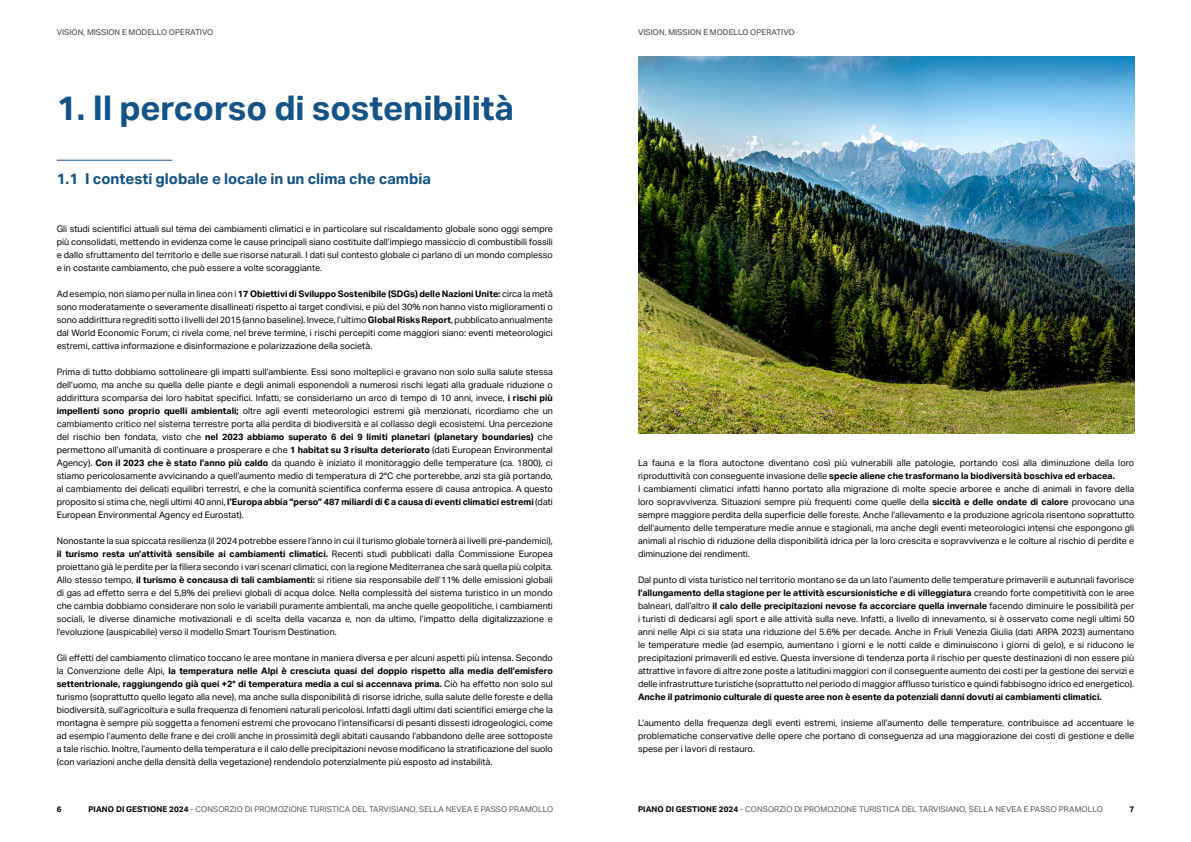
<style>
.page{position:relative;width:1191px;height:842px;background:#fff}
.page>*{position:absolute;margin:0;border:0;box-sizing:border-box;transform-origin:0 0}
.t1{font:700 34px "Aktiv Grotesk";color:#135386}
.t2{font:700 15px "Aktiv Grotesk";color:#135386}
.t3{font:9px/13px "Aktiv Grotesk";color:#000;text-align:justify}
.t4{font:700 9px "Aktiv Grotesk";color:#000}
.t5{font:8px "Aktiv Grotesk";letter-spacing:.01em;color:#57585a}
.t6{font:500 8px "Aktiv Grotesk";color:#57585a}
.t7{font:700 8px "Aktiv Grotesk";color:#000}
.s1{font-weight:700}
.s2{font-weight:700;color:#000}
</style>
<div class="page">
<hr style="left:57px;top:160px;width:115px;height:1px;background:#135386">
<img style="left:638px;top:57px;width:496px;height:377px">
<p class="t6" style="left:57px;top:28px;width:158px">VISION, MISSION E MODELLO OPERATIVO</p>
<p class="t6" style="left:638px;top:28px;width:158px">VISION, MISSION E MODELLO OPERATIVO</p>
<h1 class="t1" style="left:57px;top:88px;width:459px">1. Il percorso di sostenibilità</h1>
<h2 class="t2" style="left:57px;top:170px;width:376px">1.1 I contesti globale e locale in un clima che cambia</h2>
<p class="t3" style="left:57px;top:223px;width:498px">Gli studi scientifici attuali sul tema dei cambiamenti climatici e in particolare sul riscaldamento globale sono oggi sempre più consolidati, mettendo in evidenza come le cause principali siano costituite dall’impiego massiccio di combustibili fossili e dallo sfruttamento del territorio e delle sue risorse naturali. I dati sul contesto globale ci parlano di un mondo complesso e in costante cambiamento, che può essere a volte scoraggiante.</p>
<p class="t3" style="left:57px;top:288px;width:498px">Ad esempio, non siamo per nulla in linea con i <span class="s1">17 Obiettivi di Sviluppo Sostenibile (SDGs) delle Nazioni Unite:</span> circa la metà sono moderatamente o severamente disallineati rispetto ai target condivisi, e più del 30% non hanno visto miglioramenti o sono addirittura regrediti sotto i livelli del 2015 (anno baseline). Invece, l’ultimo <span class="s1">Global Risks Report</span>, pubblicato annualmente dal World Economic Forum, ci rivela come, nel breve termine, i rischi percepiti come maggiori siano: eventi meteorologici estremi, cattiva informazione e disinformazione e polarizzazione della società.</p>
<p class="t3" style="left:57px;top:365px;width:498px">Prima di tutto dobbiamo sottolineare gli impatti sull’ambiente. Essi sono molteplici e gravano non solo sulla salute stessa dell’uomo, ma anche su quella delle piante e degli animali esponendoli a numerosi rischi legati alla graduale riduzione o addirittura scomparsa dei loro habitat specifici. Infatti, se consideriamo un arco di tempo di 10 anni, invece, <span class="s1">i rischi più impellenti sono proprio quelli ambientali;</span> oltre agli eventi meteorologici estremi già menzionati, ricordiamo che un cambiamento critico nel sistema terrestre porta alla perdita di biodiversità e al collasso degli ecosistemi. Una percezione del rischio ben fondata, visto che <span class="s1">nel 2023 abbiamo superato 6 dei 9 limiti planetari (planetary boundaries)</span> che permettono all’umanità di continuare a prosperare e che <span class="s1">1 habitat su 3 risulta deteriorato</span> (dati European Environmental Agency). <span class="s1">Con il 2023 che è stato l’anno più caldo</span> da quando è iniziato il monitoraggio delle temperature (ca. 1800), ci stiamo pericolosamente avvicinando a quell’aumento medio di temperatura di 2°C che porterebbe, anzi sta già portando, al cambiamento dei delicati equilibri terrestri, e che la comunità scientifica conferma essere di causa antropica. A questo proposito si stima che, negli ultimi 40 anni, <span class="s1">l’Europa abbia “perso” 487 miliardi di € a causa di eventi climatici estremi</span> (dati European Environmental Agency ed Eurostat).</p>
<p class="t3" style="left:57px;top:534px;width:498px">Nonostante la sua spiccata resilienza (il 2024 potrebbe essere l’anno in cui il turismo globale tornerà ai livelli pre-pandemici), <span class="s1">il turismo resta un’attività sensibile ai cambiamenti climatici.</span> Recenti studi pubblicati dalla Commissione Europea proiettano già le perdite per la filiera secondo i vari scenari climatici, con la regione Mediterranea che sarà quella più colpita.<br>Allo stesso tempo, <span class="s1">il turismo è concausa di tali cambiamenti:</span> si ritiene sia responsabile dell’11% delle emissioni globali di gas ad effetto serra e del 5,8% dei prelievi globali di acqua dolce. Nella complessità del sistema turistico in un mondo che cambia dobbiamo considerare non solo le variabili puramente ambientali, ma anche quelle geopolitiche, i cambiamenti sociali, le diverse dinamiche motivazionali e di scelta della vacanza e, non da ultimo, l’impatto della digitalizzazione e l’evoluzione (auspicabile) verso il modello Smart Tourism Destination.</p>
<p class="t3" style="left:57px;top:651px;width:498px">Gli effetti del cambiamento climatico toccano le aree montane in maniera diversa e per alcuni aspetti più intensa. Secondo la Convenzione delle Alpi, <span class="s1">la temperatura nelle Alpi è cresciuta quasi del doppio rispetto alla media dell’emisfero settentrionale, raggiungendo già quei +2° di temperatura media a cui si accennava prima.</span> Ciò ha effetto non solo sul turismo (soprattutto quello legato alla neve), ma anche sulla disponibilità di risorse idriche, sulla salute delle foreste e della biodiversità, sull’agricoltura e sulla frequenza di fenomeni naturali pericolosi. Infatti dagli ultimi dati scientifici emerge che la montagna è sempre più soggetta a fenomeni estremi che provocano l’intensificarsi di pesanti dissesti idrogeologici, come ad esempio l’aumento delle frane e dei crolli anche in prossimità degli abitati causando l’abbandono delle aree sottoposte a tale rischio. Inoltre, l’aumento della temperatura e il calo delle precipitazioni nevose modificano la stratificazione del suolo (con variazioni anche della densità della vegetazione) rendendolo potenzialmente più esposto ad instabilità.</p>
<p class="t3" style="left:638px;top:457px;width:498px;text-align:left">La fauna e la flora autoctone diventano così più vulnerabili alle patologie, portando così alla diminuzione della loro riproduttività con conseguente invasione delle <span class="s1">specie aliene che trasformano la biodiversità boschiva ed erbacea.<br></span>I cambiamenti climatici infatti hanno portato alla migrazione di molte specie arboree e anche di animali in favore della loro sopravvivenza. Situazioni sempre più frequenti come quelle della <span class="s1">siccità e delle ondate di calore</span> provocano una sempre maggiore perdita della superficie delle foreste. Anche l’allevamento e la produzione agricola risentono soprattutto dell’aumento delle temperature medie annue e stagionali, ma anche degli eventi meteorologici intensi che espongono gli animali al rischio di riduzione della disponibilità idrica per la loro crescita e sopravvivenza e le colture al rischio di perdite e diminuzione dei rendimenti.</p>
<p class="t3" style="left:638px;top:573px;width:498px">Dal punto di vista turistico nel territorio montano se da un lato l’aumento delle temperature primaverili e autunnali favorisce <span class="s1">l’allungamento della stagione per le attività escursionistiche e di villeggiatura</span> creando forte competitività con le aree balneari, dall’altro <span class="s1">il calo delle precipitazioni nevose fa accorciare quella invernale</span> facendo diminuire le possibilità per i turisti di dedicarsi agli sport e alle attività sulla neve. Infatti, a livello di innevamento, si è osservato come negli ultimi 50 anni nelle Alpi ci sia stata una riduzione del 5.6% per decade. Anche in Friuli Venezia Giulia (dati ARPA 2023) aumentano le temperature medie (ad esempio, aumentano i giorni e le notti calde e diminuiscono i giorni di gelo), e si riducono le precipitazioni primaverili ed estive. Questa inversione di tendenza porta il rischio per queste destinazioni di non essere più attrattive in favore di altre zone poste a latitudini maggiori con il conseguente aumento dei costi per la gestione dei servizi e delle infrastrutture turistiche (soprattutto nel periodo di maggior afflusso turistico e quindi fabbisogno idrico ed energetico).</p>
<p class="t4" style="left:638px;top:692px;width:465px">Anche il patrimonio culturale di queste aree non è esente da potenziali danni dovuti ai cambiamenti climatici.</p>
<p class="t3" style="left:638px;top:716px;width:498px">L’aumento della frequenza degli eventi estremi, insieme all’aumento delle temperature, contribuisce ad accentuare le problematiche conservative delle opere che portano di conseguenza ad una maggiorazione dei costi di gestione e delle spese per i lavori di restauro.</p>
<p class="t7" style="left:57px;top:804px;width:6px">6</p>
<p class="t5" style="left:88px;top:804px;width:466px"><span class="s2">PIANO DI GESTIONE 2024</span> - CONSORZIO DI PROMOZIONE TURISTICA DEL TARVISIANO, SELLA NEVEA E PASSO PRAMOLLO</p>
<p class="t5" style="left:638px;top:804px;width:466px"><span class="s2">PIANO DI GESTIONE 2024</span> - CONSORZIO DI PROMOZIONE TURISTICA DEL TARVISIANO, SELLA NEVEA E PASSO PRAMOLLO</p>
<p class="t7" style="left:1129px;top:804px;width:6px">7</p>
</div>
